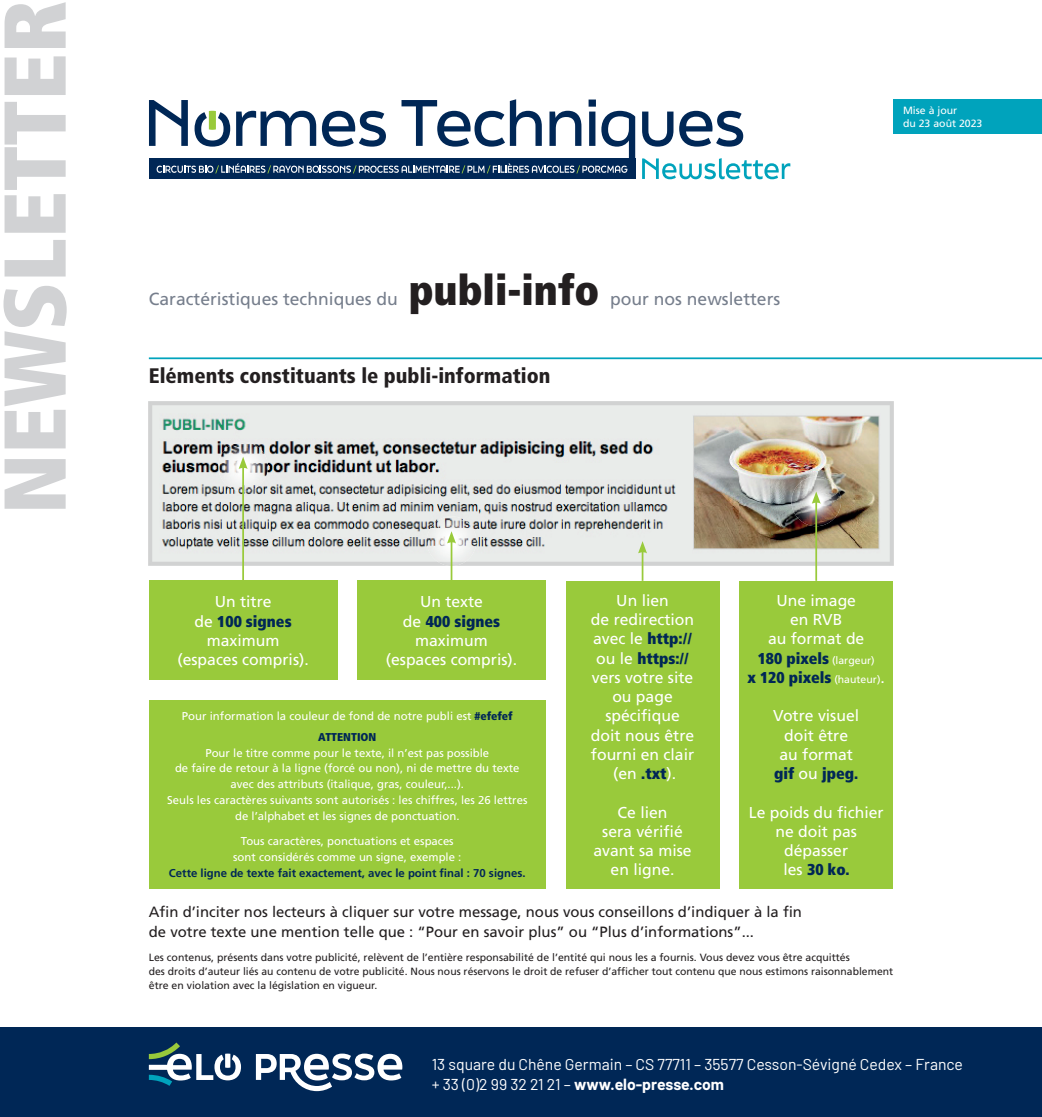
<style>
.page{position:relative;width:1042px;height:1117px;background:#fff}
.page>*{position:absolute;margin:0;border:0;box-sizing:border-box;transform-origin:0 0}
.t1{font:900 condensed 87.5px "Frutiger LT Std";color:#d1d2d4}
.t2{font:900 condensed 42px "Frutiger LT Std";color:#231f20}
.t3{font:900 condensed 21px "Frutiger LT Std";color:#231f20}
.t4{font:17.5px "Frutiger LT Std";color:#767e8c}
.t5{font:15.75px/19.2px "Frutiger LT Std";color:#fff;text-align:center}
.t6{font:15.75px/19.2px "Barlow";color:#fff}
.t7{font:14.88px/19.2px "Frutiger LT Std";color:#231f20}
.t8{font:11.38px/15.8px "Frutiger LT Std";color:#fff;text-align:center}
.t9{font:700 11.38px "Frutiger LT Std";color:#002756}
.t10{font:10.5px/14px "Frutiger LT Std";color:#231f20}
.t11{font:10.5px/12.2px "Frutiger LT Std";color:#fff}
.s1{font-weight:900;font-stretch:condensed;color:#002756}
.s2{font-size:10.5px}
.s3{font-weight:700}
</style>
<div class="page">
<hr style="left:149px;top:357px;width:893px;height:2px;background:#00a3bc">
<div style="left:149px;top:580px;width:188px;height:100px;background:#99ca3b"></div>
<div style="left:566px;top:580px;width:153px;height:308px;background:#99ca3b"></div>
<div style="left:739px;top:580px;width:154px;height:308px;background:#99ca3b"></div>
<div style="left:149px;top:699px;width:397px;height:189px;background:#99ca3b"></div>
<img style="left:148px;top:401px;width:746px;height:169px">
<div style="left:357px;top:580px;width:189px;height:100px;background:#99ca3b"></div>
<hr style="left:642px;top:550px;width:1px;height:30px;background:#99ca3b">
<svg style="left:638px;top:541px;width:9px;height:12px"></svg>
<img style="left:218px;top:441px;width:50px;height:50px;border-radius:25px">
<hr style="left:242px;top:466px;width:2px;height:114px;background:#99ca3b">
<svg style="left:239px;top:456px;width:9px;height:13px"></svg>
<img style="left:427px;top:516px;width:49px;height:50px;border-radius:25px">
<hr style="left:451px;top:540px;width:1px;height:40px;background:#99ca3b">
<svg style="left:447px;top:531px;width:9px;height:12px"></svg>
<img style="left:791px;top:476px;width:50px;height:50px;border-radius:25px">
<hr style="left:815px;top:501px;width:2px;height:79px;background:#99ca3b">
<svg style="left:812px;top:491px;width:8px;height:12px"></svg>
<div style="left:0;top:1027px;width:1042px;height:89px;background:#002756"></div>
<svg style="left:149px;top:1042px;width:92px;height:43px"></svg>
<svg style="left:256px;top:1053px;width:146px;height:37px"></svg>
<svg style="left:642px;top:158px;width:148px;height:21px"></svg>
<div style="left:149px;top:158px;width:486px;height:21px;background:#002756"></div>
<svg style="left:642px;top:111px;width:31px;height:36px"></svg>
<svg style="left:679px;top:111px;width:64px;height:36px"></svg>
<svg style="left:149px;top:99px;width:486px;height:74px"></svg>
<div style="left:893px;top:99px;width:149px;height:35px;background:#00a3bc"></div>
<h1 class="t1" style="left:-18px;top:514px;width:515px;rotate:-90deg">NEWSLETTER</h1>
<h3 class="t4" style="left:149px;top:288px;width:250px">Caractéristiques techniques du</h3>
<h2 class="t2" style="left:409px;top:264px;width:192px">publi-info</h2>
<h3 class="t4" style="left:610px;top:288px;width:172px">pour nos newsletters</h3>
<h3 class="t3" style="left:149px;top:363px;width:403px">Eléments constituants le publi-information</h3>
<p class="t11" style="left:903px;top:105px;width:81px">Mise à jour<br>du 23 août 2023</p>
<h3 class="t5" style="left:177px;top:592px;width:133px">Un titre<br>de <span class="s1">100 signes </span>maximum (espaces compris).</h3>
<h3 class="t5" style="left:591px;top:590px;width:105px">Un lien<br>de redirection avec le <span class="s1">http:// </span>ou le <span class="s1">https:// </span>vers votre site ou page spécifique doit nous être fourni en clair (en <span class="s1">.txt</span>).</h3>
<h3 class="t5" style="left:593px;top:802px;width:100px">Ce lien<br>sera vérifié avant sa mise en ligne.</h3>
<h3 class="t5" style="left:386px;top:592px;width:133px">Un texte<br>de <span class="s1">400 signes </span>maximum (espaces compris).</h3>
<p class="t8" style="left:182px;top:705px;width:332px;line-height:20.7px">Pour information la couleur de fond de notre publi est <span class="s1">#efefef<br>ATTENTION</span></p>
<p class="t8" style="left:167px;top:744px;width:362px">Pour le titre comme pour le texte, il n’est pas possible<br>de faire de retour à la ligne (forcé ou non), ni de mettre du texte avec des attributs (italique, gras, couleur,...).<br>Seuls les caractères suivants sont autorisés : les chiffres, les 26 lettres de l’alphabet et les signes de ponctuation.</p>
<p class="t8" style="left:233px;top:833px;width:230px">Tous caractères, ponctuations et espaces sont considérés comme un signe, exemple :</p>
<p class="t9" style="left:169px;top:866px;width:358px">Cette ligne de texte fait exactement, avec le point final : 70 signes.</p>
<h3 class="t5" style="left:747px;top:590px;width:139px">Une image<br>en RVB<br>au format de<br><span class="s1">180 pixels</span> <span class="s2">(largeur)<br></span><span class="s1">x 120 pixels</span> <span class="s2">(hauteur)</span>.</h3>
<h3 class="t5" style="left:773px;top:706px;width:87px">Votre visuel doit être au format <span class="s1">gif</span> ou <span class="s1">jpeg.</span></h3>
<h3 class="t5" style="left:749px;top:802px;width:136px">Le poids du fichier ne doit pas dépasser<br>les <span class="s1">30 ko.</span></h3>
<h3 class="t7" style="left:149px;top:902px;width:654px">Afin d’inciter nos lecteurs à cliquer sur votre message, nous vous conseillons d’indiquer à la fin de votre texte une mention telle que : “Pour en savoir plus” ou “Plus d’informations”...</h3>
<p class="t10" style="left:149px;top:949px;width:746px">Les contenus, présents dans votre publicité, relèvent de l’entière responsabilité de l’entité qui nous les a fournis. Vous devez vous être acquittés<br>des droits d’auteur liés au contenu de votre publicité. Nous nous réservons le droit de refuser d’afficher tout contenu que nous estimons raisonnablement être en violation avec la législation en vigueur.</p>
<h3 class="t6" style="left:432px;top:1053px;width:533px">13 square du Chêne Germain – CS 77711 – 35577 Cesson-Sévigné Cedex – France + 33 (0)2 99 32 21 21 – <span class="s3">www.elo-presse.com</span></h3>
</div>
